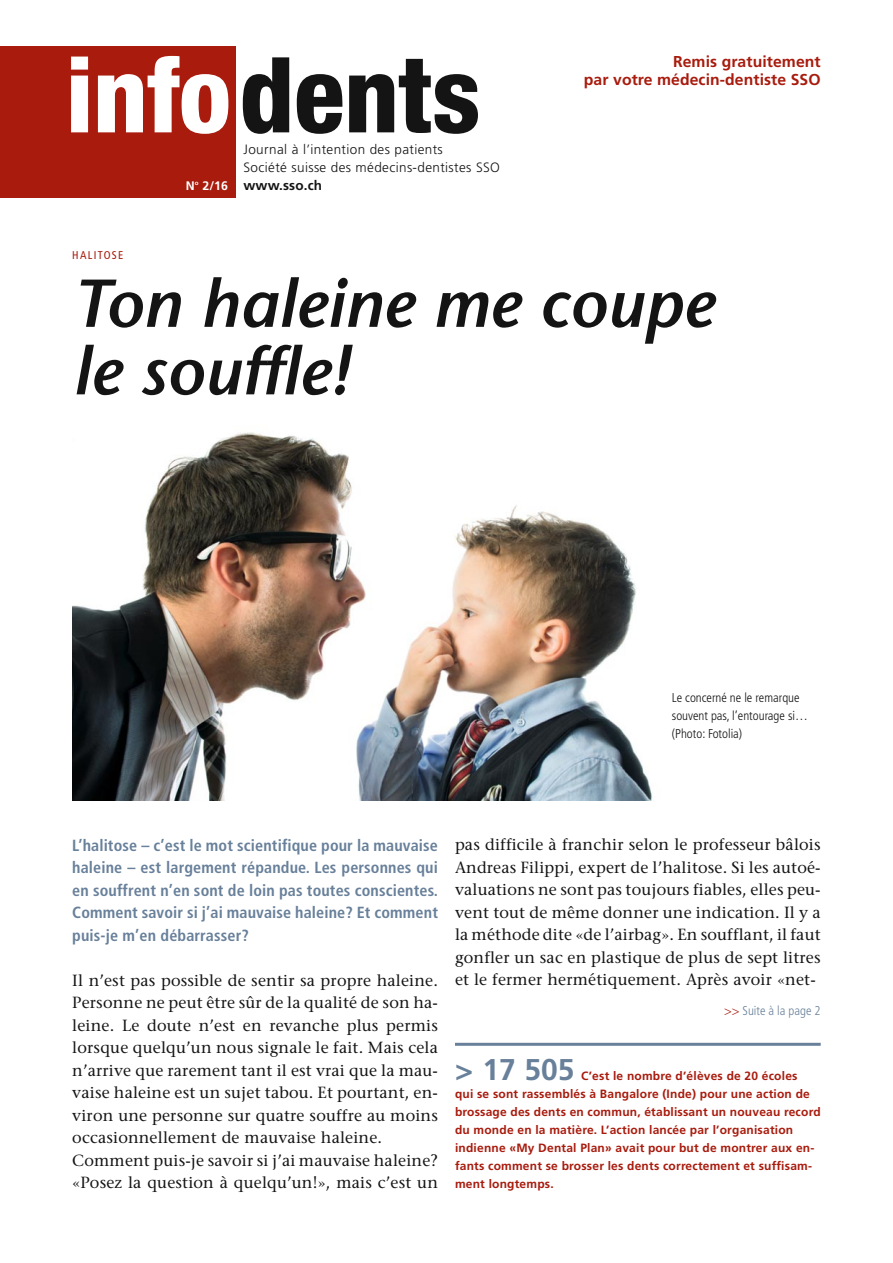
<style>
.page{position:relative;width:893px;height:1263px;background:#fff}
.page>*{position:absolute;margin:0;border:0;box-sizing:border-box;transform-origin:0 0}
.t1{font:800 condensed 105px "Helvetica Neue";color:#131413}
.t2{font:italic 600 67.5px/67.5px "Stone Sans";color:#131413}
.t3{font:700 30px "Frutiger";color:#68809a}
.t4{font:16.2px/22.5px "Stone Serif";letter-spacing:.01em;color:#131413}
.t5{font:700 condensed 16.2px/22.5px "Frutiger";letter-spacing:.01em;color:#68809a;text-align:justify}
.t6{font:700 15.75px/18px "Frutiger";letter-spacing:.005em;color:#a81b0d;text-align:right}
.t7{font:300 13.5px/18px "Frutiger";letter-spacing:.03em;color:#131413}
.t8{font:700 13.5px "Frutiger";letter-spacing:.01em;color:#131413}
.t9{font:300 condensed 12.75px/18px "Frutiger";color:#131413}
.t10{font:300 condensed 12.75px "Frutiger";color:#68809a}
.t11{font:700 12.3px "Frutiger";color:#fff}
.t12{font:700 12px/18px "Frutiger";letter-spacing:.015em;color:#a81b0d}
.t13{font:condensed 11.25px "Frutiger";letter-spacing:.12em;color:#a81b0d}
.s1{color:#fff}
.s2{color:#a81b0d}
</style>
<div class="page">
<div style="left:0;top:47px;width:236px;height:151px;background:#a81b0d"></div>
<hr style="left:455px;top:1043px;width:366px;height:3px;background:#68809a">
<img style="left:72px;top:432px;width:581px;height:369px">
<h1 class="t1" style="left:66px;top:57px;width:416px"><span class="s1">info</span>dents</h1>
<p class="t7" style="left:243px;top:141px;width:258px">Journal à l’intention des patients<br>Société suisse des médecins-dentistes SSO</p>
<p class="t11" style="left:186px;top:180px;width:44px">N<sup>o</sup> 2/16</p>
<p class="t8" style="left:243px;top:180px;width:80px">www.sso.ch</p>
<p class="t6" style="left:584px;top:54px;width:238px">Remis gratuitement<br>par votre médecin-dentiste SSO</p>
<p class="t13" style="left:72px;top:251px;width:53px">HALITOSE</p>
<h2 class="t2" style="left:72px;top:277px;width:643px">Ton haleine me coupe le souffle!</h2>
<p class="t9" style="left:672px;top:690px;width:137px">Le concerné ne le remarque souvent pas, l’entourage si… (Photo: Fotolia)</p>
<p class="t5" style="left:72px;top:835px;width:367px">L’halitose – c’est le mot scientifique pour la mauvaise haleine – est largement répandue. Les personnes qui en souffrent n’en sont de loin pas toutes conscientes.<br>Comment savoir si j’ai mauvaise haleine? Et comment puis-je m’en débarrasser?</p>
<p class="t4" style="left:72px;top:970px;width:367px">Il n’est pas possible de sentir sa propre haleine.<br>Personne ne peut être sûr de la qualité de son ha&shy;leine. Le doute n’est en revanche plus permis lorsque quelqu’un nous signale le fait. Mais cela n’arrive que rarement tant il est vrai que la mau&shy;vaise haleine est un sujet tabou. Et pourtant, en&shy;viron une personne sur quatre souffre au moins occasionnellement de mauvaise haleine.<br>Comment puis-je savoir si j’ai mauvaise haleine? «Posez la question à quelqu’un!», mais c’est un</p>
<p class="t4" style="left:455px;top:835px;width:367px;text-align:justify">pas difficile à franchir selon le professeur bâlois Andreas Filippi, expert de l’halitose. Si les autoé&shy;valuations ne sont pas toujours fiables, elles peu&shy;vent tout de même donner une indication. Il y a la méthode dite «de l’airbag». En soufflant, il faut gonfler un sac en plastique de plus de sept litres et le fermer hermétiquement. Après avoir «net-</p>
<p class="t10" style="left:724px;top:1005px;width:98px"><span class="s2">&gt;&gt;</span> Suite à la page 2</p>
<h3 class="t3" style="left:455px;top:1057px;width:121px">&gt; 17 505</h3>
<p class="t12" style="left:455px;top:1068px;width:367px;text-indent:126px">C’est le nombre d’élèves de 20 écoles<br>qui se sont rassemblés à Bangalore (Inde) pour une action de brossage des dents en commun, établissant un nouveau record du monde en la matière. L’action lancée par l’organisation indienne «My Dental Plan» avait pour but de montrer aux en&shy;fants comment se brosser les dents correctement et suffisam&shy;ment longtemps.</p>
</div>
